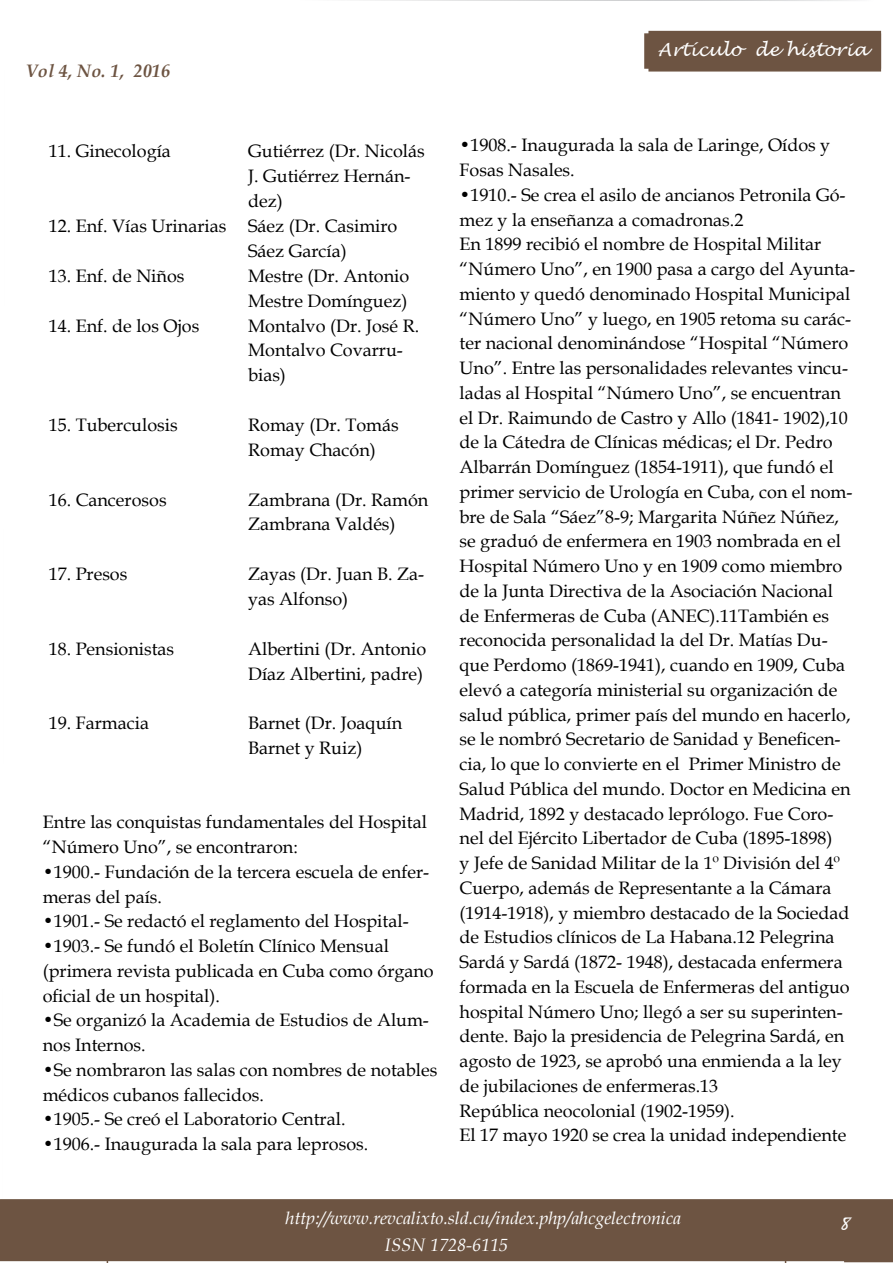
<style>
.page{position:relative;width:893px;height:1263px;background:#fff}
.page>*{position:absolute;margin:0;border:0;box-sizing:border-box;transform-origin:0 0}
.t1{font:21px "Brush Script";color:#fff}
.t2{font:18px/24.8px "Book Antiqua";color:#000}
.t3{font:italic 18px/27px "Book Antiqua";letter-spacing:-.005em;color:#fff}
.t4{font:italic 18px "Lucida Handwriting";letter-spacing:.01em;color:#fff}
.t5{font:italic 700 18px "Book Antiqua";letter-spacing:.01em;color:#6d5442}
</style>
<div class="page">
<div style="left:0;top:1199px;width:893px;height:62px;background:#6d5442;border:2px solid #6d5442"></div>
<svg style="left:107px;top:1258px;width:679px;height:5px"></svg>
<svg style="left:844px;top:1199px;width:49px;height:63px"></svg>
<div style="left:648px;top:31px;width:233px;height:41px;background:#6d5442;border:2px solid #6d5442"></div>
<div style="left:834px;top:1217px;width:49px;height:30px;background:#6d5442"></div>
<p class="t5" style="left:26px;top:58px;width:146px">Vol 4, No. 1, 2016</p>
<p class="t4" style="left:658px;top:38px;width:211px">Artículo de historia</p>
<p class="t2" style="left:49px;top:138px;width:124px">11. Ginecología</p>
<p class="t2" style="left:248px;top:138px;width:178px">Gutiérrez (Dr. Nicolás<br>J. Gutiérrez Hernán&shy;dez)</p>
<p class="t2" style="left:248px;top:213px;width:151px;text-indent:-199px">12. Enf. Vías Urinarias Sáez (Dr. Casimiro<br>Sáez García)</p>
<p class="t2" style="left:49px;top:263px;width:137px">13. Enf. de Niños</p>
<p class="t2" style="left:248px;top:263px;width:163px">Mestre (Dr. Antonio<br>Mestre Domínguez)</p>
<p class="t2" style="left:49px;top:313px;width:152px">14. Enf. de los Ojos</p>
<p class="t2" style="left:248px;top:313px;width:173px">Montalvo (Dr. José R.<br>Montalvo Covarru&shy;bias)</p>
<p class="t2" style="left:49px;top:412px;width:130px">15. Tuberculosis</p>
<p class="t2" style="left:248px;top:412px;width:152px">Romay (Dr. Tomás<br>Romay Chacón)</p>
<p class="t2" style="left:49px;top:487px;width:119px">16. Cancerosos</p>
<p class="t2" style="left:248px;top:487px;width:182px">Zambrana (Dr. Ramón<br>Zambrana Valdés)</p>
<p class="t2" style="left:49px;top:561px;width:80px">17. Presos</p>
<p class="t2" style="left:248px;top:561px;width:178px">Zayas (Dr. Juan B. Za&shy;yas Alfonso)</p>
<p class="t2" style="left:49px;top:636px;width:127px">18. Pensionistas</p>
<p class="t2" style="left:248px;top:636px;width:180px">Albertini (Dr. Antonio<br>Díaz Albertini, padre)</p>
<p class="t2" style="left:49px;top:710px;width:102px">19. Farmacia</p>
<p class="t2" style="left:248px;top:710px;width:156px">Barnet (Dr. Joaquín<br>Barnet y Ruiz)</p>
<p class="t2" style="left:43px;top:809px;width:386px">Entre las conquistas fundamentales del Hospital “Número Uno”, se encontraron:</p>
<p class="t2" style="left:43px;top:859px;width:388px">•1900.- Fundación de la tercera escuela de enfer&shy;meras del país.</p>
<p class="t2" style="left:43px;top:908px;width:367px">•1901.- Se redactó el reglamento del Hospital-</p>
<p class="t2" style="left:43px;top:933px;width:392px">•1903.- Se fundó el Boletín Clínico Mensual (primera revista publicada en Cuba como órgano oficial de un hospital).</p>
<p class="t2" style="left:43px;top:1007px;width:388px">•Se organizó la Academia de Estudios de Alum&shy;nos Internos.</p>
<p class="t2" style="left:43px;top:1057px;width:396px">•Se nombraron las salas con nombres de notables médicos cubanos fallecidos.</p>
<p class="t2" style="left:43px;top:1106px;width:304px">•1905.- Se creó el Laboratorio Central.</p>
<p class="t2" style="left:43px;top:1131px;width:327px">•1906.- Inaugurada la sala para leprosos.</p>
<p class="t2" style="left:460px;top:132px;width:372px">•1908.- Inaugurada la sala de Laringe, Oídos y<br>Fosas Nasales.</p>
<p class="t2" style="left:460px;top:182px;width:397px">•1910.- Se crea el asilo de ancianos Petronila Gó&shy;mez y la enseñanza a comadronas.2<br>En 1899 recibió el nombre de Hospital Militar “Número Uno”, en 1900 pasa a cargo del Ayunta&shy;miento y quedó denominado Hospital Municipal “Número Uno” y luego, en 1905 retoma su carác&shy;ter nacional denominándose “Hospital “Número Uno”. Entre las personalidades relevantes vincu&shy;ladas al Hospital “Número Uno”, se encuentran el Dr. Raimundo de Castro y Allo (1841- 1902),10 de la Cátedra de Clínicas médicas; el Dr. Pedro Albarrán Domínguez (1854-1911), que fundó el primer servicio de Urología en Cuba, con el nom&shy;bre de Sala “Sáez”8-9; Margarita Núñez Núñez, se graduó de enfermera en 1903 nombrada en el Hospital Número Uno y en 1909 como miembro de la Junta Directiva de la Asociación Nacional de Enfermeras de Cuba (ANEC).11También es reconocida personalidad la del Dr. Matías Du&shy;que Perdomo (1869-1941), cuando en 1909, Cuba elevó a categoría ministerial su organización de salud pública, primer país del mundo en hacerlo, se le nombró Secretario de Sanidad y Beneficen&shy;cia, lo que lo convierte en el Primer Ministro de Salud Pública del mundo. Doctor en Medicina en Madrid, 1892 y destacado leprólogo. Fue Coro&shy;nel del Ejército Libertador de Cuba (1895-1898)<br>y Jefe de Sanidad Militar de la 1º División del 4º Cuerpo, además de Representante a la Cámara (1914-1918), y miembro destacado de la Sociedad de Estudios clínicos de La Habana.12 Pelegrina Sardá y Sardá (1872- 1948), destacada enfermera formada en la Escuela de Enfermeras del antiguo hospital Número Uno; llegó a ser su superinten&shy;dente. Bajo la presidencia de Pelegrina Sardá, en agosto de 1923, se aprobó una enmienda a la ley de jubilaciones de enfermeras.13<br>República neocolonial (1902-1959).<br>El 17 mayo 1920 se crea la unidad independiente</p>
<p class="t3" style="left:385px;top:1204px;width:298px;text-indent:-99px">http://www.revcalixto.sld.cu/index.php/ahcgelectronica<br>ISSN 1728-6115</p>
<p class="t1" style="left:840px;top:1211px;width:11px">8</p>
</div>
